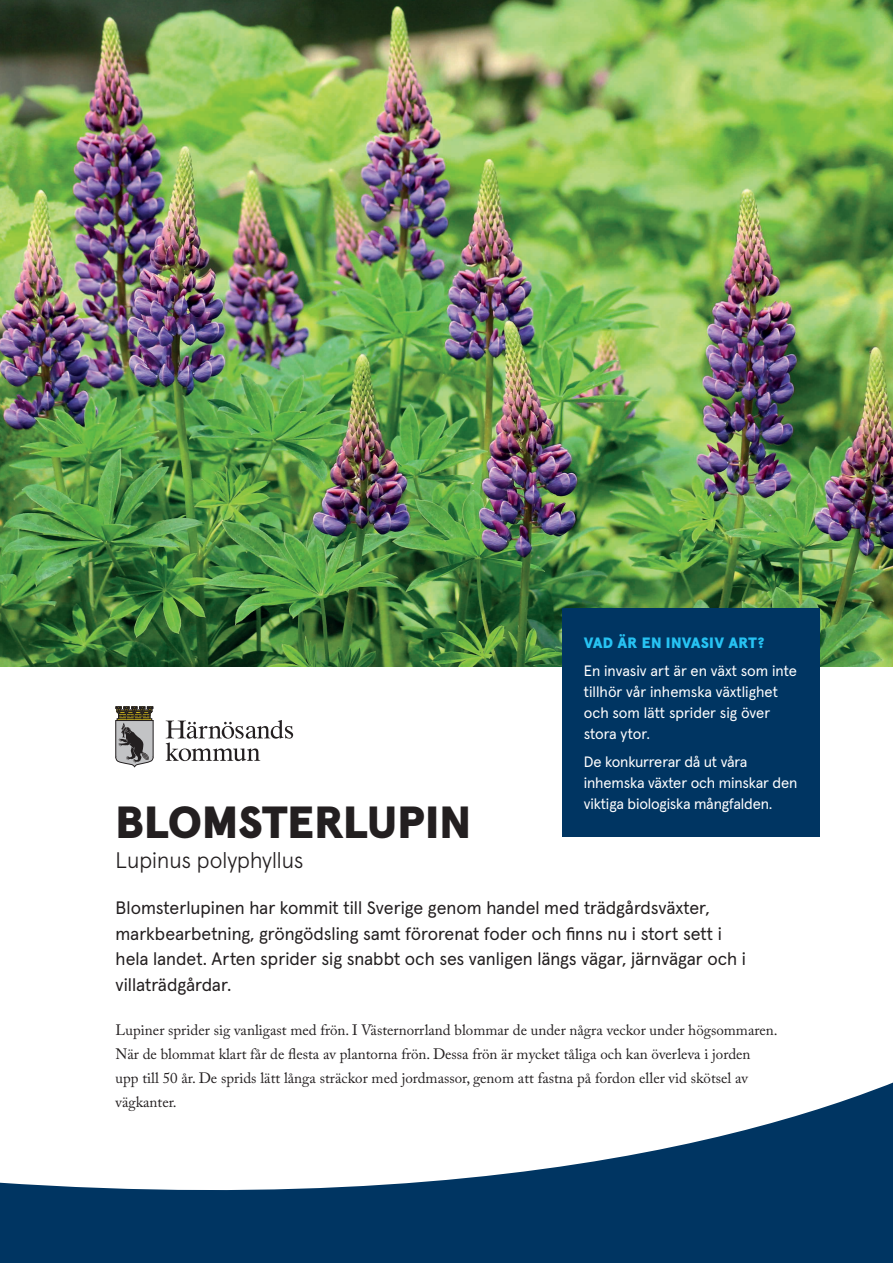
<style>
.page{position:relative;width:893px;height:1263px;background:#fff}
.page>*{position:absolute;margin:0;border:0;box-sizing:border-box;transform-origin:0 0}
.t1{font:900 45px "Apercu";letter-spacing:-.005em;color:#231f20}
.t2{font:300 22.5px "Apercu";color:#231f20}
.t3{font:18px/25.5px "Apercu";color:#231f20}
.t4{font:15px/24px "Adobe Caslon Pro";color:#231f20}
.t5{font:15px/21px "Apercu";letter-spacing:-.01em;color:#fff}
.t6{font:900 15px "Apercu";letter-spacing:.01em;color:#27c3f3}
</style>
<div class="page">
<img style="left:0;top:0;width:893px;height:667px">
<div style="left:562px;top:608px;width:258px;height:228px;background:#003562"></div>
<svg style="left:116px;top:707px;width:37px;height:60px;background:#88867f"></svg>
<svg style="left:166px;top:720px;width:127px;height:41px"></svg>
<svg style="left:0;top:1082px;width:893px;height:181px;fill:#003562"></svg>
<p class="t6" style="left:584px;top:631px;width:182px">VAD ÄR EN INVASIV ART?</p>
<p class="t5" style="left:584px;top:659px;width:215px">En invasiv art är en växt som inte tillhör vår inhemska växtlighet och som lätt sprider sig över stora ytor.</p>
<p class="t5" style="left:584px;top:749px;width:215px">De konkurrerar då ut våra inhemska växter och minskar den viktiga biologiska mångfalden.</p>
<h1 class="t1" style="left:116px;top:787px;width:357px">BLOMSTERLUPIN</h1>
<h2 class="t2" style="left:116px;top:843px;width:190px">Lupinus polyphyllus</h2>
<p class="t3" style="left:116px;top:893px;width:632px">Blomsterlupinen har kommit till Sverige genom handel med trädgårdsväxter, markbearbetning, gröngödsling samt förorenat foder och finns nu i stort sett i hela landet. Arten sprider sig snabbt och ses vanligen längs vägar, järnvägar och i villaträdgårdar.</p>
<p class="t4" style="left:116px;top:1018px;width:663px">Lupiner sprider sig vanligast med frön. I Västernorrland blommar de under några veckor under högsommaren.<br>När de blommat klart får de flesta av plantorna frön. Dessa frön är mycket tåliga och kan överleva i jorden<br>upp till 50 år. De sprids lätt långa sträckor med jordmassor, genom att fastna på fordon eller vid skötsel av vägkanter.</p>
</div>
